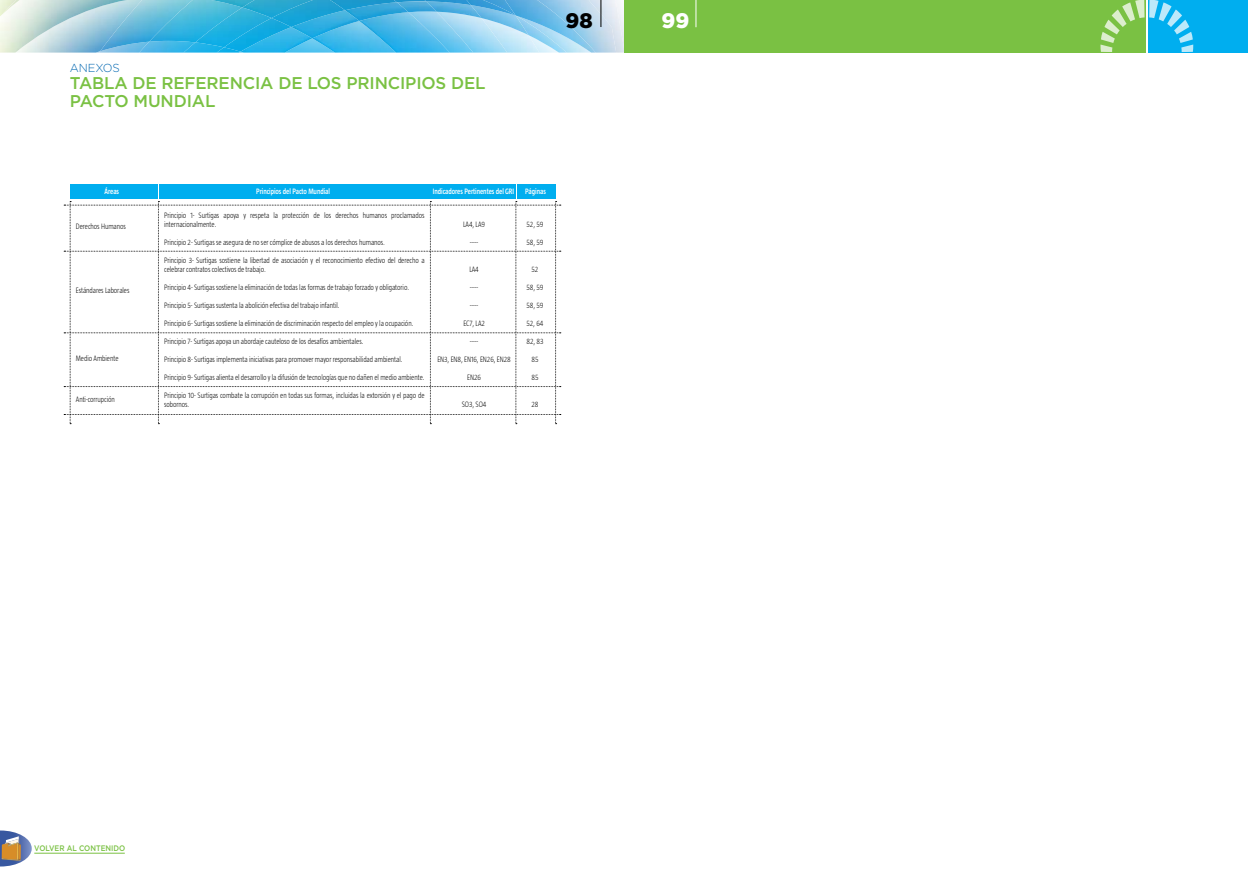
<style>
.page{position:relative;width:1248px;height:879px;background:#fff}
.page>*{position:absolute;margin:0;border:0;box-sizing:border-box;transform-origin:0 0}
.t1{font:900 21px "Gotham";color:#000}
.t2{font:900 21px "Gotham";color:#fff}
.t3{font:500 17px/17.5px "Gotham";letter-spacing:-.01em;color:#7ac143}
.t4{font:300 11.6px "Gotham";letter-spacing:-.01em;color:#0067b1}
.t5{font:300 8px/9px "Taz";letter-spacing:-.01em;color:#000;scale:.86 1}
.t6{font:600 8px "Taz";letter-spacing:-.01em;color:#fff;scale:.86 1}
.t7{font:500 8px "Gotham";color:#7ac143;scale:.9 1}
</style>
<div class="page">
<div style="left:1148px;top:0;width:99px;height:53px;background:#00aeef"></div>
<div style="left:624px;top:0;width:521px;height:53px;background:#7ac143"></div>
<svg style="left:1100px;top:0;width:93px;height:52px"></svg>
<svg style="left:695px;top:0;width:1px;height:27px"></svg>
<img style="left:0;top:0;width:100px;height:53px">
<img style="left:0;top:0;width:25px;height:16px">
<img style="left:2px;top:0;width:29px;height:14px">
<img style="left:312px;top:38px;width:47px;height:15px">
<img style="left:473px;top:35px;width:25px;height:18px">
<img style="left:450px;top:18px;width:23px;height:35px">
<img style="left:359px;top:12px;width:91px;height:41px">
<img style="left:616px;top:0;width:8px;height:53px">
<img style="left:99px;top:42px;width:40px;height:11px">
<img style="left:100px;top:0;width:49px;height:51px">
<img style="left:595px;top:0;width:21px;height:53px">
<img style="left:139px;top:41px;width:45px;height:12px">
<img style="left:149px;top:0;width:46px;height:42px">
<img style="left:195px;top:0;width:47px;height:7px">
<img style="left:498px;top:0;width:97px;height:53px">
<img style="left:184px;top:42px;width:33px;height:11px">
<img style="left:195px;top:7px;width:47px;height:40px">
<img style="left:242px;top:0;width:29px;height:18px">
<img style="left:515px;top:16px;width:51px;height:37px">
<img style="left:217px;top:47px;width:23px;height:6px">
<img style="left:240px;top:38px;width:72px;height:15px">
<img style="left:224px;top:18px;width:67px;height:34px">
<img style="left:291px;top:21px;width:68px;height:17px">
<img style="left:271px;top:0;width:74px;height:27px">
<img style="left:471px;top:5px;width:57px;height:30px">
<img style="left:471px;top:0;width:44px;height:16px">
<img style="left:426px;top:1px;width:55px;height:17px">
<img style="left:426px;top:0;width:45px;height:5px">
<img style="left:397px;top:0;width:29px;height:1px">
<img style="left:397px;top:1px;width:39px;height:11px">
<img style="left:345px;top:2px;width:63px;height:19px">
<img style="left:324px;top:0;width:73px;height:10px">
<svg style="left:600px;top:0;width:1px;height:27px"></svg>
<svg style="left:64px;top:201px;width:497px;height:223px"></svg>
<div style="left:70px;top:185px;width:88px;height:14px;background:#00aeef"></div>
<div style="left:431px;top:185px;width:84px;height:14px;background:#00aeef"></div>
<div style="left:516px;top:185px;width:39px;height:14px;background:#00aeef"></div>
<div style="left:159px;top:185px;width:271px;height:14px;background:#00aeef"></div>
<svg style="left:0;top:830px;width:32px;height:36px"></svg>
<hr style="left:34px;top:853px;width:91px;height:1px;background:#7ac143">
<h3 class="t4" style="left:70px;top:60px;width:51px">ANEXOS</h3>
<h2 class="t3" style="left:70px;top:74px;width:417px">TABLA DE REFERENCIA DE LOS PRINCIPIOS DEL<br>PACTO MUNDIAL</h2>
<h1 class="t1" style="left:565px;top:6px;width:29px">98</h1>
<h1 class="t2" style="left:661px;top:6px;width:29px">99</h1>
<p class="t6" style="left:104px;top:187px;width:19px">Áreas</p>
<p class="t6" style="left:256px;top:187px;width:87px">Principios del Pacto Mundial</p>
<p class="t6" style="left:433px;top:187px;width:96px">Indicadores Pertinentes del GRI</p>
<p class="t6" style="left:525px;top:187px;width:26px">Páginas</p>
<p class="t5" style="left:76px;top:222px;width:60px">Derechos Humanos</p>
<p class="t5" style="left:76px;top:286px;width:64px">Estándares Laborales</p>
<p class="t5" style="left:76px;top:353px;width:51px">Medio Ambiente</p>
<p class="t5" style="left:76px;top:394px;width:47px">Anti-corrupción</p>
<p class="t5" style="left:164px;top:210px;width:304px">Principio 1- Surtigas apoya y respeta la protección de los derechos humanos proclamados internacionalmente.</p>
<p class="t5" style="left:164px;top:237px;width:258px">Principio 2- Surtigas se asegura de no ser cómplice de abusos a los derechos humanos.</p>
<p class="t5" style="left:164px;top:255px;width:304px">Principio 3- Surtigas sostiene la libertad de asociación y el reconocimiento efectivo del derecho a celebrar contratos colectivos de trabajo.</p>
<p class="t5" style="left:164px;top:282px;width:286px">Principio 4- Surtigas sostiene la eliminación de todas las formas de trabajo forzado y obligatorio.</p>
<p class="t5" style="left:164px;top:300px;width:205px">Principio 5- Surtigas sustenta la abolición efectiva del trabajo infantil.</p>
<p class="t5" style="left:164px;top:318px;width:291px">Principio 6- Surtigas sostiene la eliminación de discriminación respecto del empleo y la ocupación.</p>
<p class="t5" style="left:164px;top:336px;width:233px">Principio 7- Surtigas apoya un abordaje cauteloso de los desafíos ambientales.</p>
<p class="t5" style="left:164px;top:354px;width:278px">Principio 8- Surtigas implementa iniciativas para promover mayor responsabilidad ambiental.</p>
<p class="t5" style="left:164px;top:372px;width:304px">Principio 9- Surtigas alienta el desarrollo y la difusión de tecnologías que no dañen el medio ambiente.</p>
<p class="t5" style="left:164px;top:390px;width:304px">Principio 10- Surtigas combate la corrupción en todas sus formas, incluidas la extorsión y el pago de sobornos.</p>
<p class="t5" style="left:463px;top:219px;width:27px">LA4, LA9</p>
<p class="t5" style="left:470px;top:237px;width:11px">-----</p>
<p class="t5" style="left:469px;top:264px;width:12px">LA4</p>
<p class="t5" style="left:470px;top:282px;width:11px">-----</p>
<p class="t5" style="left:470px;top:300px;width:11px">-----</p>
<p class="t5" style="left:463px;top:318px;width:27px">EC7, LA2</p>
<p class="t5" style="left:470px;top:336px;width:11px">-----</p>
<p class="t5" style="left:437px;top:354px;width:87px">EN3, EN8, EN16, EN26, EN28</p>
<p class="t5" style="left:467px;top:372px;width:18px">EN26</p>
<p class="t5" style="left:462px;top:399px;width:30px">SO3, SO4</p>
<p class="t5" style="left:526px;top:219px;width:21px">52, 59</p>
<p class="t5" style="left:526px;top:237px;width:21px">58, 59</p>
<p class="t5" style="left:531px;top:264px;width:9px">52</p>
<p class="t5" style="left:526px;top:282px;width:21px">58, 59</p>
<p class="t5" style="left:526px;top:300px;width:21px">58, 59</p>
<p class="t5" style="left:526px;top:318px;width:21px">52, 64</p>
<p class="t5" style="left:526px;top:336px;width:21px">82, 83</p>
<p class="t5" style="left:531px;top:354px;width:10px">85</p>
<p class="t5" style="left:531px;top:372px;width:10px">85</p>
<p class="t5" style="left:531px;top:399px;width:10px">28</p>
<p class="t7" style="left:34px;top:843px;width:103px">VOLVER AL CONTENIDO</p>
</div>
